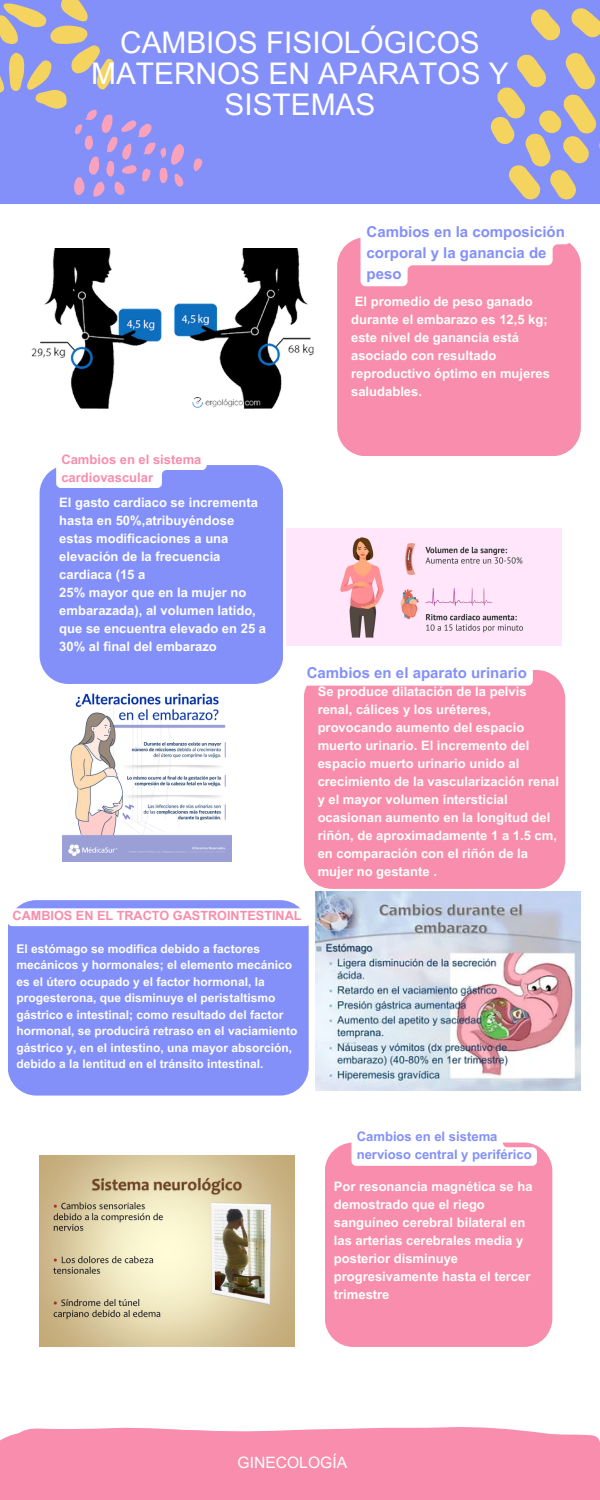
<style>
.page{position:relative;width:600px;height:1500px;background:#fff}
.page>*{position:absolute;margin:0;border:0;box-sizing:border-box;transform-origin:0 0}
.t1{font:29.8px/30.8px "Arial MT Pro";color:#fff;text-align:center}
.t2{font:15.7px "Arial MT Pro";color:#fff}
.t3{font:700 15px/21px "Arial MT Pro";color:#8390fa}
.t4{font:700 13.1px/18.2px "Arial MT Pro";color:#8390fa}
.t5{font:700 13px/18px "Arial MT Pro";color:#fff}
.t6{font:700 13px/18px "Arial MT Pro";color:#f88dad}
.t7{font:700 12.7px "Arial MT Pro";color:#f88dad}
.t8{font:700 12px/16.5px "Arial MT Pro";color:#fff}
</style>
<div class="page">
<div style="left:0;top:0;width:600px;height:204px;background:#8390fa"></div>
<div style="left:40px;top:465px;width:243px;height:219px;background:#8390fa"></div>
<div style="left:0;top:1427px;width:600px;height:73px;background:#f88dad"></div>
<div style="left:304px;top:670px;width:261px;height:219px;background:#f88dad"></div>
<div style="left:325px;top:1143px;width:227px;height:204px;background:#f88dad;border-radius:28px"></div>
<svg style="left:351px;top:1142px;width:186px;height:24px;background:#fef9fb"></svg>
<div style="left:8px;top:900px;width:300px;height:196px;background:#8390fa"></div>
<svg style="left:490px;top:8px;width:110px;height:192px"></svg>
<svg style="left:194px;top:158px;width:8px;height:13px"></svg>
<svg style="left:0;top:0;width:184px;height:197px"></svg>
<div style="left:337px;top:238px;width:244px;height:218px;background:#f88dad"></div>
<img style="left:31px;top:248px;width:283px;height:160px">
<img style="left:287px;top:528px;width:274px;height:117px">
<img style="left:62px;top:693px;width:170px;height:168px">
<img style="left:316px;top:892px;width:264px;height:198px">
<img style="left:40px;top:1156px;width:255px;height:191px">
<div style="left:301px;top:665px;width:232px;height:21px;background:#fff;border-radius:5px"></div>
<svg style="left:8px;top:908px;width:301px;height:18px"></svg>
<svg style="left:56px;top:465px;width:151px;height:23px"></svg>
<svg style="left:361px;top:238px;width:210px;height:48px"></svg>
<p class="t1" style="left:91px;top:31px;width:419px">CAMBIOS FISIOLÓGICOS<br>MATERNOS EN APARATOS Y<br>SISTEMAS</p>
<p class="t6" style="left:61px;top:452px;width:142px">Cambios en el sistema cardiovascular</p>
<p class="t5" style="left:59px;top:495px;width:200px">El gasto cardiaco se incrementa hasta en 50%,atribuyéndose estas modificaciones a una elevación de la frecuencia cardiaca (15 a</p>
<p class="t5" style="left:59px;top:585px;width:208px">25% mayor que en la mujer no embarazada), al volumen latido, que se encuentra elevado en 25 a<br>30% al final del embarazo</p>
<p class="t3" style="left:367px;top:223px;width:200px">Cambios en la composición corporal y la ganancia de peso</p>
<p class="t5" style="left:351px;top:294px;width:200px">El promedio de peso ganado durante el embarazo es 12,5 kg; este nivel de ganancia está asociado con resultado reproductivo óptimo en mujeres saludables.</p>
<p class="t3" style="left:307px;top:664px;width:222px">Cambios en el aparato urinario</p>
<p class="t5" style="left:318px;top:684px;width:243px">Se produce dilatación de la pelvis renal, cálices y los uréteres, provocando aumento del espacio muerto urinario. El incremento del espacio muerto urinario unido al crecimiento de la vascularización renal y el mayor volumen intersticial ocasionan aumento en la longitud del riñón, de aproximadamente 1 a 1.5 cm, en comparación con el riñón de la mujer no gestante .</p>
<p class="t7" style="left:13px;top:911px;width:290px">CAMBIOS EN EL TRACTO GASTROINTESTINAL</p>
<p class="t8" style="left:16px;top:942px;width:283px">El estómago se modifica debido a factores mecánicos y hormonales; el elemento mecánico es el útero ocupado y el factor hormonal, la progesterona, que disminuye el peristaltismo gástrico e intestinal; como resultado del factor hormonal, se producirá retraso en el vaciamiento gástrico y, en el intestino, una mayor absorción, debido a la lentitud en el tránsito intestinal.</p>
<p class="t4" style="left:357px;top:1129px;width:176px">Cambios en el sistema nervioso central y periférico</p>
<p class="t5" style="left:334px;top:1179px;width:200px">Por resonancia magnética se ha demostrado que el riego sanguíneo cerebral bilateral en las arterias cerebrales media y posterior disminuye progresivamente hasta el tercer trimestre</p>
<p class="t2" style="left:238px;top:1457px;width:111px">GINECOLOGÍA</p>
</div>
